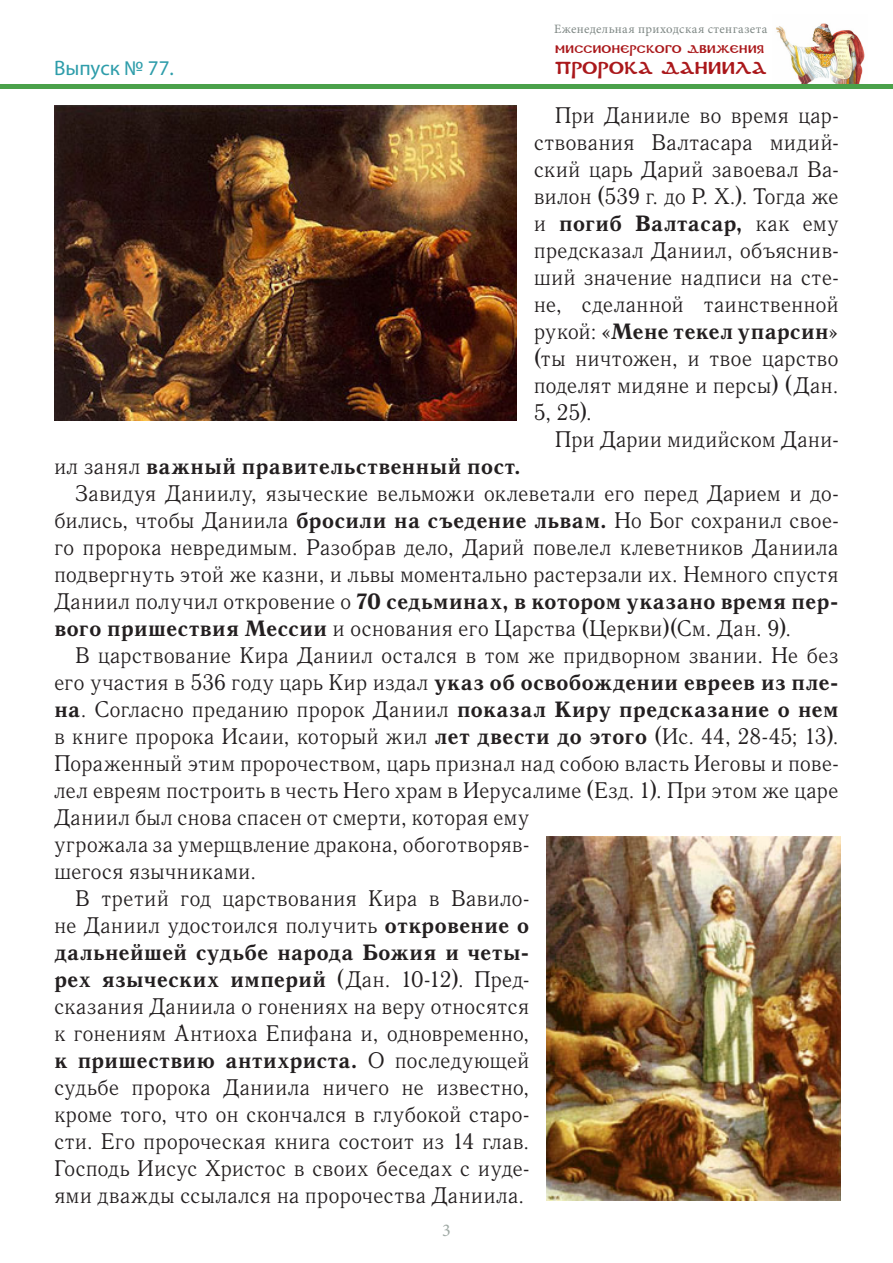
<style>
.page{position:relative;width:893px;height:1263px;background:#fff}
.page>*{position:absolute;margin:0;border:0;box-sizing:border-box;transform-origin:0 0}
._2__Основной_текст{font:22.5px/27px "Quant Antiqua C";letter-spacing:-.005em;color:#231f20;text-align:justify}
._2__Основной_текст-2{font:700 22.5px "Quant Antiqua C";letter-spacing:-.005em;color:#231f20}
.t1{font:21px "Myriad Pro";color:#2e9daa}
.t2{font:18px "Minion Pro";color:#9fa9a4}
.t3{font:17.1px "DS Coptic";letter-spacing:.01em;color:#aa181b}
.t4{font:12.75px "Minion Pro";letter-spacing:.03em;color:#7f8885}
.t5{font:10.95px "DS Coptic";letter-spacing:.025em;color:#aa181b}
.s1{font-weight:700}
.s2{font-weight:400}
</style>
<div class="page">
<img style="left:776px;top:23px;width:89px;height:61px">
<div style="left:0;top:84px;width:893px;height:5px;background:#4aa14a"></div>
<img style="left:54px;top:106px;width:463px;height:315px">
<img style="left:546px;top:836px;width:295px;height:364px">
<p class="t1" style="left:54px;top:55px;width:121px">Выпуск № 77.</p>
<p class="t4" style="left:554px;top:21px;width:215px">Еженедельная приходская стенгазета</p>
<p class="t5" style="left:555px;top:42px;width:210px">Миссионерского движения</p>
<p class="t3" style="left:555px;top:57px;width:213px">ПРОРОКА ДАНИИЛА</p>
<p class="_2__Основной_текст" style="left:534px;top:102px;width:307px;text-indent:21px">При Данииле во время цар&shy;ствования Валтасара мидий&shy;ский царь Дарий завоевал Ва&shy;вилон (539 г. до Р. X.). Тогда же и <span class="s1">погиб Валтасар,</span> как ему предсказал Даниил, объяснив&shy;ший значение надписи на сте&shy;не, сделанной таинственной рукой: «<span class="s1">Мене текел упарсин</span>» (ты ничтожен, и твое царство поделят мидяне и персы) (Дан.<br>5, 25).</p>
<p class="_2__Основной_текст" style="left:555px;top:426px;width:285px">При Дарии мидийском Дани-</p>
<p class="_2__Основной_текст-2" style="left:54px;top:454px;width:469px"><span class="s2">ил занял</span> важный правительственный пост.</p>
<p class="_2__Основной_текст" style="left:54px;top:480px;width:786px;text-indent:21px">Завидуя Даниилу, языческие вельможи оклеветали его перед Дарием и до&shy;бились, чтобы Даниила <span class="s1">бросили на съедение львам.</span> Но Бог сохранил свое&shy;го пророка невредимым. Разобрав дело, Дарий повелел клеветников Даниила подвергнуть этой же казни, и львы моментально растерзали их. Немного спустя Даниил получил откровение о <span class="s1">70 седьминах, в котором указано время пер&shy;вого пришествия Мессии</span> и основания его Царства (Церкви)(См. Дан. 9).</p>
<p class="_2__Основной_текст" style="left:54px;top:642px;width:786px;text-align:left;text-indent:21px">В царствование Кира Даниил остался в том же придворном звании. Не без его участия в 536 году царь Кир издал <span class="s1">указ об освобождении евреев из пле&shy;на</span>. Согласно преданию пророк Даниил <span class="s1">показал Киру предсказание о нем </span>в книге пророка Исаии, который жил <span class="s1">лет двести до этого</span> (Ис. 44, 28-45; 13).<br>Пораженный этим пророчеством, царь признал над собою власть Иеговы и пове&shy;лел евреям построить в честь Него храм в Иерусалиме (Езд. 1). При этом же царе Даниил был снова спасен от смерти, которая ему<br>угрожала за умерщвление дракона, обоготворяв-<br>шегося язычниками.</p>
<p class="_2__Основной_текст" style="left:54px;top:885px;width:477px;text-indent:21px">В третий год царствования Кира в Вавило&shy;не Даниил удостоился получить <span class="s1">откровение о дальнейшей судьбе народа Божия и четы&shy;рех языческих империй</span> (Дан. 10-12). Пред&shy;сказания Даниила о гонениях на веру относятся к гонениям Антиоха Епифана и, одновременно, <span class="s1">к пришествию антихриста.</span> О последующей судьбе пророка Даниила ничего не известно, кроме того, что он скончался в глубокой старо&shy;сти. Его пророческая книга состоит из 14 глав.<br>Господь Иисус Христос в своих беседах с иуде&shy;ями дважды ссылался на пророчества Даниила.</p>
<p class="t2" style="left:442px;top:1218px;width:10px">3</p>
</div>
